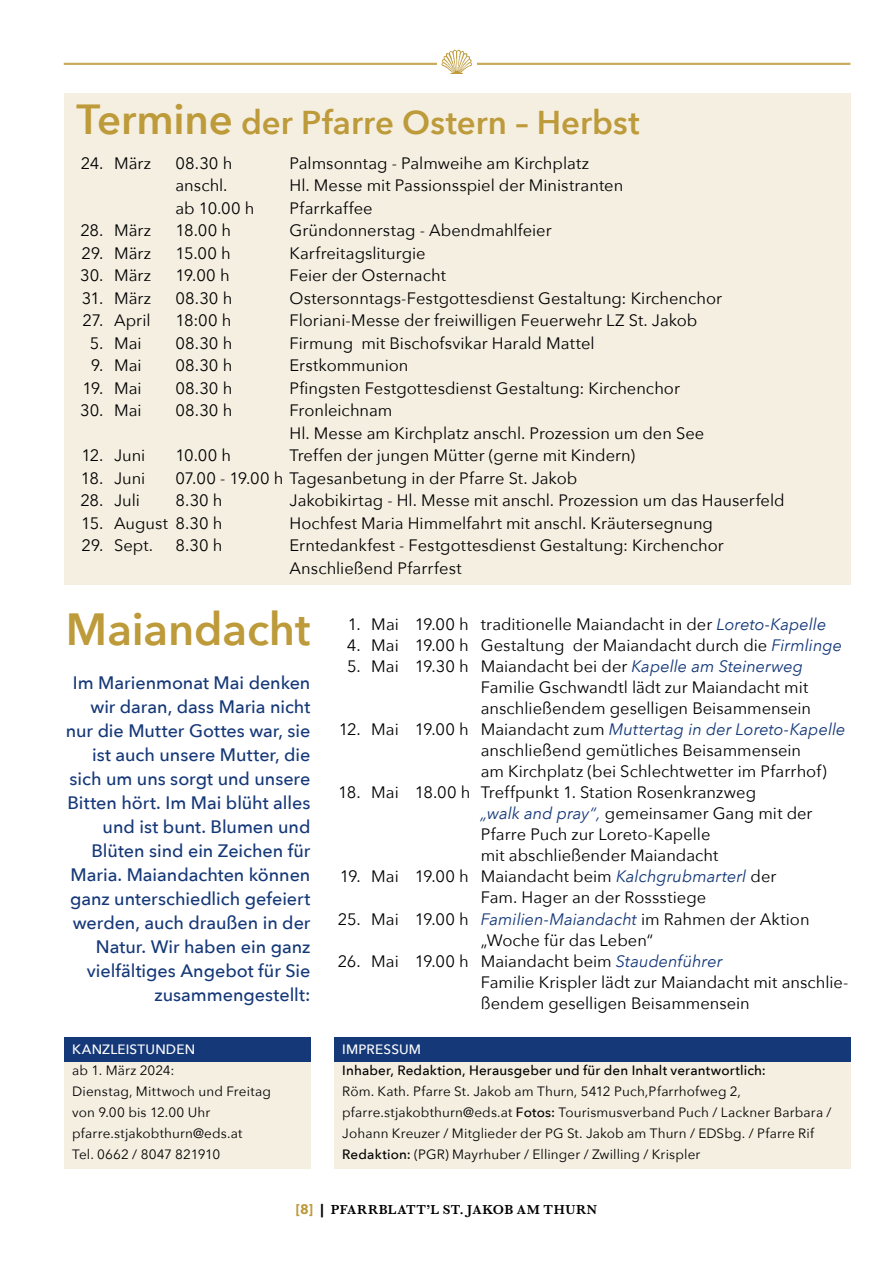
<style>
.page{position:relative;width:893px;height:1263px;background:#fff}
.page>*{position:absolute;margin:0;border:0;box-sizing:border-box;transform-origin:0 0}
.t1{font:600 45px "Avenir Next";letter-spacing:-.005em;color:#bd9a3a}
.t2{font:600 33px "Avenir Next";color:#bd9a3a}
.t3{font:500 18px/24px "Avenir Next";letter-spacing:-.005em;color:#153878;text-align:right}
.t4{font:16.5px/21px "Avenir Next";color:#000}
.t5{font:13.5px/21px "Avenir Next";letter-spacing:.01em;color:#000}
.t6{font:500 13.5px "Avenir Next";letter-spacing:.01em;color:#000}
.t7{font:600 13.5px "Baskerville";letter-spacing:.045em;color:#000}
.t8{font:500 13.5px "Avenir Next";letter-spacing:.015em;color:#fff}
.s1{font-size:42px}
.s2{font-style:italic;color:#153878}
.s3{font-weight:500}
.s4{font-family:"Avenir Next";font-weight:700;color:#bd9a3a}
.s5{font-family:"Avenir Next";font-weight:700}
</style>
<div class="page">
<hr style="left:64px;top:63px;width:786px;height:1px;background:#bd9a3a">
<hr style="left:64px;top:64px;width:786px;height:1px;background:#bd9a3a">
<div style="left:437px;top:50px;width:40px;height:24px;background:#fff"></div>
<img style="left:442px;top:50px;width:30px;height:24px">
<div style="left:64px;top:1037px;width:246px;height:131px;background:#f5efe2"></div>
<div style="left:64px;top:1037px;width:246px;height:24px;background:#153878"></div>
<div style="left:334px;top:1042px;width:516px;height:126px;background:#f5efe2"></div>
<div style="left:64px;top:94px;width:786px;height:491px;background:#f5efe2"></div>
<div style="left:334px;top:1037px;width:516px;height:24px;background:#153878"></div>
<h2 class="t2" style="left:77px;top:95px;width:565px"><span class="s1">Termine</span> der Pfarre Ostern – Herbst</h2>
<p class="t4" style="left:81px;top:152px;width:72px">24. März</p>
<p class="t4" style="left:176px;top:152px;width:58px">08.30 h</p>
<p class="t4" style="left:290px;top:152px;width:301px">Palmsonntag - Palmweihe am Kirchplatz</p>
<p class="t4" style="left:176px;top:174px;width:54px">anschl.</p>
<p class="t4" style="left:290px;top:174px;width:335px">Hl. Messe mit Passionsspiel der Ministranten</p>
<p class="t4" style="left:176px;top:197px;width:80px">ab 10.00 h</p>
<p class="t4" style="left:290px;top:197px;width:85px">Pfarrkaffee</p>
<p class="t4" style="left:80px;top:219px;width:72px">28. März</p>
<p class="t4" style="left:176px;top:219px;width:57px">18.00 h</p>
<p class="t4" style="left:290px;top:219px;width:264px">Gründonnerstag - Abendmahlfeier</p>
<p class="t4" style="left:82px;top:242px;width:71px">29. März</p>
<p class="t4" style="left:176px;top:242px;width:57px">15.00 h</p>
<p class="t4" style="left:290px;top:242px;width:138px">Karfreitagsliturgie</p>
<p class="t4" style="left:80px;top:264px;width:73px">30. März</p>
<p class="t4" style="left:176px;top:264px;width:56px">19.00 h</p>
<p class="t4" style="left:290px;top:264px;width:158px">Feier der Osternacht</p>
<p class="t4" style="left:82px;top:287px;width:71px">31. März</p>
<p class="t4" style="left:176px;top:287px;width:58px">08.30 h</p>
<p class="t4" style="left:290px;top:287px;width:434px">Ostersonntags-Festgottesdienst Gestaltung: Kirchenchor</p>
<p class="t4" style="left:82px;top:309px;width:70px">27. April</p>
<p class="t4" style="left:176px;top:309px;width:57px">18:00 h</p>
<p class="t4" style="left:290px;top:309px;width:409px">Floriani-Messe der freiwilligen Feuerwehr LZ St. Jakob</p>
<p class="t4" style="left:90px;top:332px;width:53px">5. Mai</p>
<p class="t4" style="left:176px;top:332px;width:58px">08.30 h</p>
<p class="t4" style="left:290px;top:332px;width:307px">Firmung mit Bischofsvikar Harald Mattel</p>
<p class="t4" style="left:91px;top:354px;width:52px">9. Mai</p>
<p class="t4" style="left:176px;top:354px;width:58px">08.30 h</p>
<p class="t4" style="left:290px;top:354px;width:120px">Erstkommunion</p>
<p class="t4" style="left:83px;top:377px;width:61px">19. Mai</p>
<p class="t4" style="left:176px;top:377px;width:58px">08.30 h</p>
<p class="t4" style="left:290px;top:377px;width:392px">Pfingsten Festgottesdienst Gestaltung: Kirchenchor</p>
<p class="t4" style="left:80px;top:399px;width:63px">30. Mai</p>
<p class="t4" style="left:176px;top:399px;width:58px">08.30 h</p>
<p class="t4" style="left:290px;top:398px;width:416px;line-height:22.5px">Fronleichnam<br>Hl. Messe am Kirchplatz anschl. Prozession um den See</p>
<p class="t4" style="left:82px;top:444px;width:65px">12. Juni</p>
<p class="t4" style="left:176px;top:444px;width:57px">10.00 h</p>
<p class="t4" style="left:290px;top:444px;width:347px">Treffen der jungen Mütter (gerne mit Kindern)</p>
<p class="t4" style="left:81px;top:467px;width:66px">18. Juni</p>
<p class="t4" style="left:176px;top:467px;width:403px">07.00 - 19.00 h Tagesanbetung in der Pfarre St. Jakob</p>
<p class="t4" style="left:80px;top:489px;width:61px">28. Juli</p>
<p class="t4" style="left:176px;top:489px;width:49px">8.30 h</p>
<p class="t4" style="left:290px;top:489px;width:497px">Jakobikirtag - Hl. Messe mit anschl. Prozession um das Hauserfeld</p>
<p class="t4" style="left:81px;top:512px;width:143px">15. August 8.30 h</p>
<p class="t4" style="left:290px;top:512px;width:425px">Hochfest Maria Himmelfahrt mit anschl. Kräutersegnung</p>
<p class="t4" style="left:82px;top:534px;width:73px">29. Sept.</p>
<p class="t4" style="left:176px;top:534px;width:49px">8.30 h</p>
<p class="t4" style="left:290px;top:533px;width:436px;line-height:22.5px">Erntedankfest - Festgottesdienst Gestaltung: Kirchenchor<br>Anschließend Pfarrfest</p>
<h1 class="t1" style="left:66px;top:590px;width:246px">Maiandacht</h1>
<p class="t3" style="left:66px;top:670px;width:246px">Im Marienmonat Mai denken wir daran, dass Maria nicht nur die Mutter Gottes war, sie ist auch unsere Mutter, die sich um uns sorgt und unsere<br>Bitten hört. Im Mai blüht alles und ist bunt. Blumen und<br>Blüten sind ein Zeichen für<br>Maria. Maiandachten können ganz unterschiedlich gefeiert werden, auch draußen in der<br>Natur. Wir haben ein ganz vielfältiges Angebot für Sie zusammengestellt:</p>
<p class="t8" style="left:72px;top:1038px;width:124px">KANZLEISTUNDEN</p>
<p class="t5" style="left:72px;top:1059px;width:200px">ab 1. März 2024:<br>Dienstag, Mittwoch und Freitag von 9.00 bis 12.00 Uhr pfarre.stjakobthurn@eds.at<br>Tel. 0662 / 8047 821910</p>
<p class="t4" style="left:348px;top:613px;width:480px">1. Mai 19.00 h traditionelle Maiandacht in der <span class="s2">Loreto-Kapelle</span></p>
<p class="t4" style="left:347px;top:634px;width:497px">4. Mai 19.00 h Gestaltung der Maiandacht durch die <span class="s2">Firmlinge</span></p>
<p class="t4" style="left:481px;top:655px;width:332px;text-indent:-134px">5. Mai 19.30 h Maiandacht bei der <span class="s2">Kapelle am Steinerweg<br></span>Familie Gschwandtl lädt zur Maiandacht mit anschließendem geselligen Beisammensein</p>
<p class="t4" style="left:481px;top:718px;width:366px;text-indent:-142px">12. Mai 19.00 h Maiandacht zum <span class="s2">Muttertag in der Loreto-Kapelle </span>anschließend gemütliches Beisammensein<br>am Kirchplatz (bei Schlechtwetter im Pfarrhof)</p>
<p class="t4" style="left:481px;top:781px;width:333px;text-indent:-143px">18. Mai 18.00 h Treffpunkt 1. Station Rosenkranzweg<br><span class="s2">„walk and pray“,</span> gemeinsamer Gang mit der Pfarre Puch zur Loreto-Kapelle<br>mit abschließender Maiandacht</p>
<p class="t4" style="left:481px;top:865px;width:297px;text-indent:-141px">19. Mai 19.00 h Maiandacht beim <span class="s2">Kalchgrubmarterl</span> der<br>Fam. Hager an der Rossstiege</p>
<p class="t4" style="left:481px;top:907px;width:330px;text-indent:-143px">25. Mai 19.00 h <span class="s2">Familien-Maiandacht</span> im Rahmen der Aktion „Woche für das Leben“</p>
<p class="t4" style="left:481px;top:949px;width:369px;text-indent:-143px">26. Mai 19.00 h Maiandacht beim <span class="s2">Staudenführer<br></span>Familie Krispler lädt zur Maiandacht mit anschlie&shy;ßendem geselligen Beisammensein</p>
<p class="t8" style="left:342px;top:1038px;width:80px">IMPRESSUM</p>
<p class="t6" style="left:342px;top:1059px;width:425px">Inhaber, Redaktion, Herausgeber und für den Inhalt verantwortlich:</p>
<p class="t5" style="left:342px;top:1080px;width:491px">Röm. Kath. Pfarre St. Jakob am Thurn, 5412 Puch,Pfarrhofweg 2, pfarre.stjakobthurn@eds.at <span class="s3">Fotos:</span> Tourismusverband Puch / Lackner Barbara / Johann Kreuzer / Mitglieder der PG St. Jakob am Thurn / EDSbg. / Pfarre Rif <span class="s3">Redaktion:</span> (PGR) Mayrhuber / Ellinger / Zwilling / Krispler</p>
<p class="t7" style="left:296px;top:1200px;width:303px"><span class="s4">[8]</span> <span class="s5">|</span> PFARRBLATT’L ST. JAKOB AM THURN</p>
</div>
